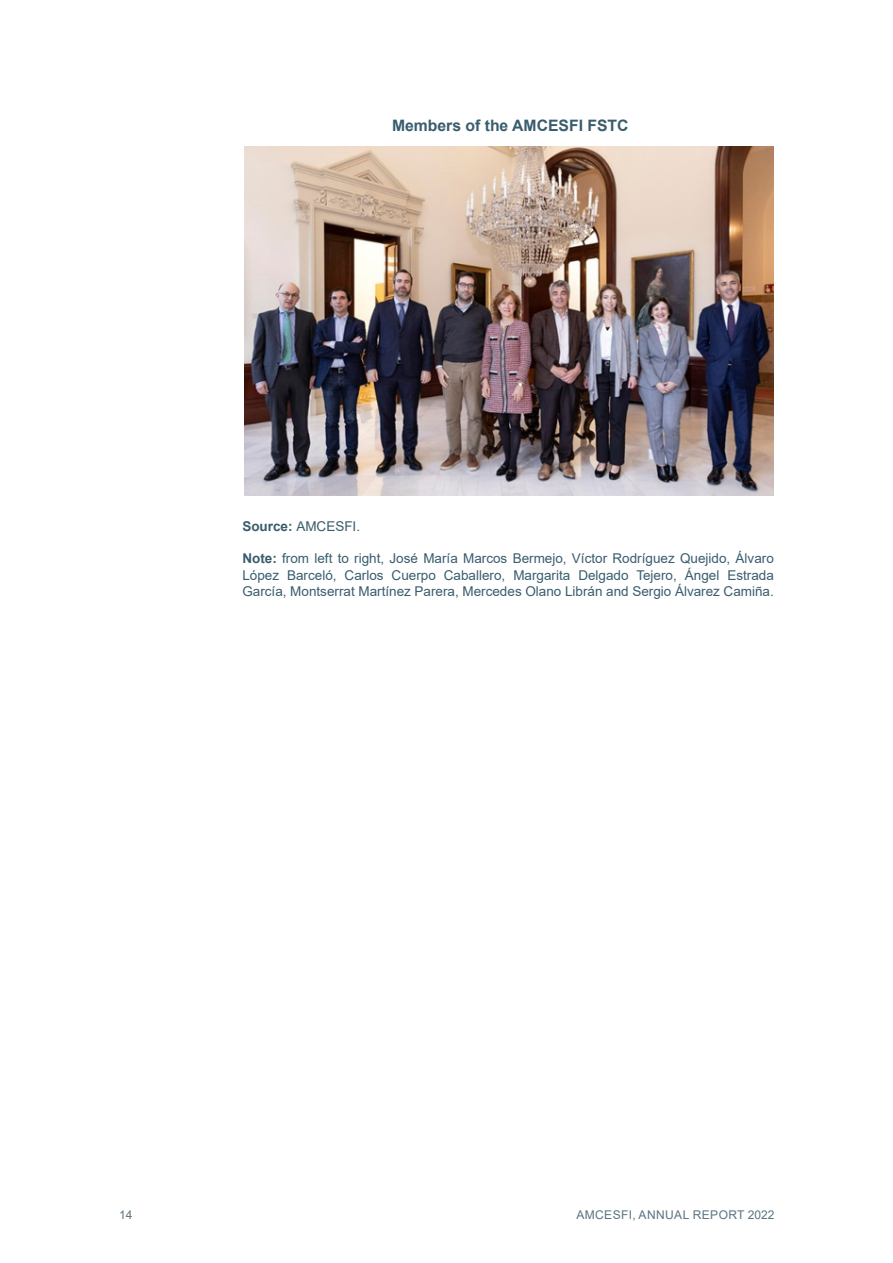
<style>
.page{position:relative;width:893px;height:1263px;background:#fff}
.page>*{position:absolute;margin:0;border:0;box-sizing:border-box;transform-origin:0 0}
.t1{font:700 15.75px "Arial";color:#395d6d}
.Pies_de_fotos{font:13.5px/16.2px "Arial";color:#395d6d;text-align:justify}
.t2{font:12px "Arial";letter-spacing:.035em;color:#5c7381}
.s1{font-weight:700}
</style>
<div class="page">
<img style="left:244px;top:147px;width:530px;height:348px">
<p class="t1" style="left:392px;top:114px;width:238px">Members of the AMCESFI FSTC</p>
<p class="Pies_de_fotos" style="left:242px;top:518px;width:119px"><span class="s1">Source:</span> AMCESFI.</p>
<p class="Pies_de_fotos" style="left:242px;top:550px;width:533px"><span class="s1">Note:</span> from left to right, José María Marcos Bermejo, Víctor Rodríguez Quejido, Álvaro López Barceló, Carlos Cuerpo Caballero, Margarita Delgado Tejero, Ángel Estrada García, Montserrat Martínez Parera, Mercedes Olano Librán and Sergio Álvarez Camiña.</p>
<p class="t2" style="left:119px;top:1207px;width:15px">14</p>
<p class="t2" style="left:576px;top:1207px;width:200px">AMCESFI, ANNUAL REPORT 2022</p>
</div>
